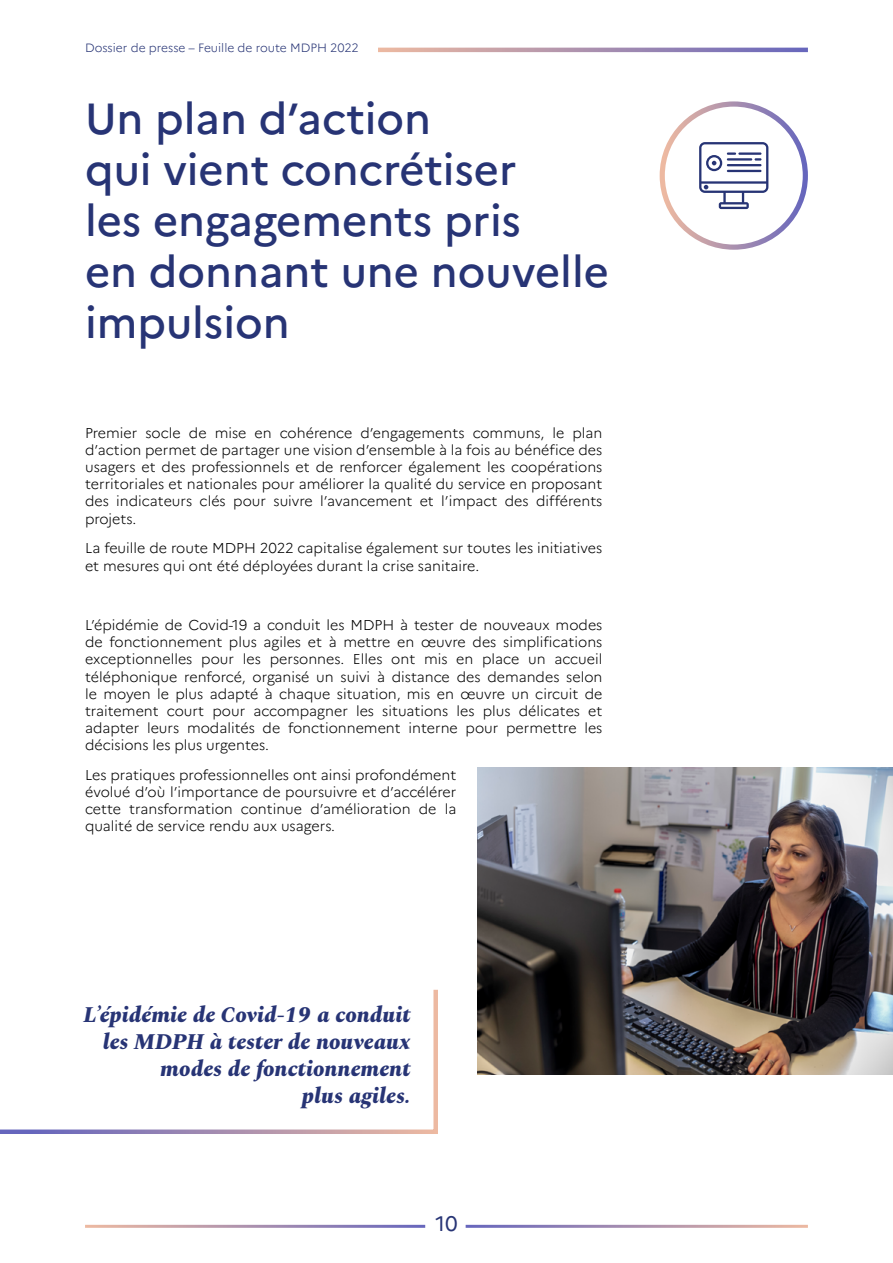
<style>
.page{position:relative;width:893px;height:1263px;background:#fff}
.page>*{position:absolute;margin:0;border:0;box-sizing:border-box;transform-origin:0 0}
.t1{font:500 43.5px/51px "Marianne";color:#273475}
.t2{font:italic 800 22.5px/27px "Spectral";color:#273475;text-align:right}
.t3{font:21px "Marianne";color:#273475}
.t4{font:300 14.25px/17.1px "Marianne";color:#000;text-align:justify}
.t5{font:300 12px "Marianne";color:#273475}
</style>
<div class="page">
<div style="left:660px;top:101px;width:148px;height:149px;border:5px solid #fff;border-radius:50%"></div>
<svg style="left:699px;top:142px;width:69px;height:67px"></svg>
<svg style="left:0;top:989px;width:438px;height:145px"></svg>
<svg style="left:378px;top:48px;width:430px;height:4px;background:#a98fae"></svg>
<img style="left:478px;top:767px;width:415px;height:308px">
<p class="t5" style="left:85px;top:40px;width:275px">Dossier de presse – Feuille de route MDPH 2022</p>
<h1 class="t1" style="left:85px;top:93px;width:526px">Un plan d’action<br>qui vient concrétiser<br>les engagements pris<br>en donnant une nouvelle impulsion</h1>
<p class="t4" style="left:85px;top:424px;width:519px">Premier socle de mise en cohérence d’engagements communs, le plan d’action permet de partager une vision d’ensemble à la fois au bénéfice des usagers et des professionnels et de renforcer également les coopérations territoriales et nationales pour améliorer la qualité du service en proposant des indicateurs clés pour suivre l’avancement et l’impact des différents projets.</p>
<p class="t4" style="left:85px;top:540px;width:519px">La feuille de route MDPH 2022 capitalise également sur toutes les initiatives et mesures qui ont été déployées durant la crise sanitaire.</p>
<p class="t4" style="left:85px;top:617px;width:519px">L’épidémie de Covid-19 a conduit les MDPH à tester de nouveaux modes de fonctionnement plus agiles et à mettre en œuvre des simplifications exceptionnelles pour les personnes. Elles ont mis en place un accueil téléphonique renforcé, organisé un suivi à distance des demandes selon le moyen le plus adapté à chaque situation, mis en œuvre un circuit de traitement court pour accompagner les situations les plus délicates et adapter leurs modalités de fonctionnement interne pour permettre les décisions les plus urgentes.</p>
<p class="t4" style="left:85px;top:766px;width:373px">Les pratiques professionnelles ont ainsi profondément évolué d’où l’importance de poursuivre et d’accélérer cette transformation continue d’amélioration de la qualité de service rendu aux usagers.</p>
<h2 class="t2" style="left:84px;top:1002px;width:328px">L’épidémie de Covid-19 a conduit les MDPH à tester de nouveaux modes de fonctionnement<br>plus agiles.</h2>
<h3 class="t3" style="left:435px;top:1210px;width:24px">10</h3>
</div>
